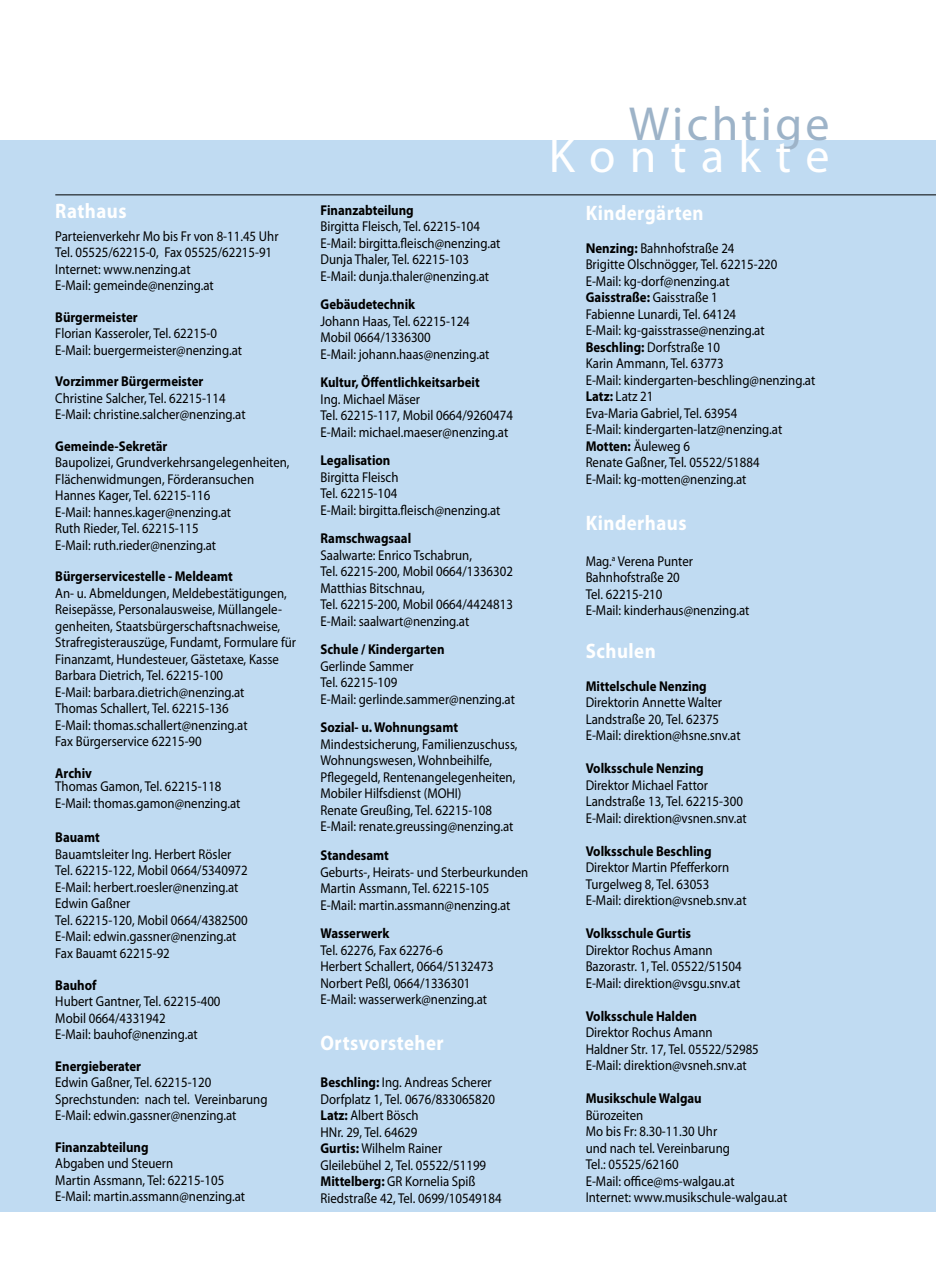
<style>
.page{position:relative;width:936px;height:1263px;background:#fff}
.page>*{position:absolute;margin:0;border:0;box-sizing:border-box;transform-origin:0 0}
.t1{font:48px "Myriad Pro";letter-spacing:.07em;color:#9db3c8}
.t2{font:48px "Myriad Pro";letter-spacing:.3em;color:#fff}
.t3{font:700 21px "Myriad Pro";letter-spacing:.025em;color:#fff;scale:.9 1}
.t4{font:14.25px/16.5px "Myriad Pro";color:#000;scale:.9 1}
.t5{font:700 14.25px "Myriad Pro";color:#000;scale:.9 1}
.s1{font-weight:700}
</style>
<div class="page">
<div style="left:0;top:140px;width:935px;height:1072px;background:#c0dbf2"></div>
<hr style="left:55px;top:194px;width:880px;height:1px;background:#000">
<h2 class="t3" style="left:55px;top:200px;width:81px">Rathaus</h2>
<p class="t4" style="left:55px;top:228px;width:249px">Parteienverkehr Mo bis Fr von 8-11.45 Uhr Tel. 05525/62215-0, Fax 05525/62215-91<br>Internet: www.nenzing.at<br>E-Mail: gemeinde@nenzing.at</p>
<p class="t5" style="left:55px;top:309px;width:93px">Bürgermeister</p>
<p class="t4" style="left:55px;top:326px;width:209px">Florian Kasseroler, Tel. 62215-0<br>E-Mail: buergermeister@nenzing.at</p>
<p class="t5" style="left:55px;top:374px;width:166px">Vorzimmer Bürgermeister</p>
<p class="t4" style="left:55px;top:390px;width:213px">Christine Salcher, Tel. 62215-114<br>E-Mail: christine.salcher@nenzing.at</p>
<p class="t5" style="left:55px;top:438px;width:126px">Gemeinde-Sekretär</p>
<p class="t4" style="left:55px;top:455px;width:262px">Baupolizei, Grundverkehrsangelegenheiten, Flächenwidmungen, Förderansuchen Hannes Kager, Tel. 62215-116<br>E-Mail: hannes.kager@nenzing.at<br>Ruth Rieder, Tel. 62215-115<br>E-Mail: ruth.rieder@nenzing.at</p>
<p class="t5" style="left:55px;top:569px;width:199px">Bürgerservicestelle - Meldeamt</p>
<p class="t4" style="left:55px;top:585px;width:269px">An- u. Abmeldungen, Meldebestätigungen, Reisepässe, Personalausweise, Müllangele&shy;genheiten, Staatsbürgerschaftsnachweise, Strafregisterauszüge, Fundamt, Formulare für Finanzamt, Hundesteuer, Gästetaxe, Kasse Barbara Dietrich, Tel. 62215-100<br>E-Mail: barbara.dietrich@nenzing.at<br>Thomas Schallert, Tel. 62215-136<br>E-Mail: thomas.schallert@nenzing.at<br>Fax Bürgerservice 62215-90</p>
<p class="t5" style="left:55px;top:765px;width:42px">Archiv</p>
<p class="t4" style="left:55px;top:779px;width:207px">Thomas Gamon, Tel. 62215-118<br>E-Mail: thomas.gamon@nenzing.at</p>
<p class="t5" style="left:55px;top:830px;width:51px">Bauamt</p>
<p class="t4" style="left:55px;top:846px;width:215px">Bauamtsleiter Ing. Herbert Rösler<br>Tel. 62215-122, Mobil 0664/5340972<br>E-Mail: herbert.roesler@nenzing.at<br>Edwin Gaßner<br>Tel. 62215-120, Mobil 0664/4382500<br>E-Mail: edwin.gassner@nenzing.at<br>Fax Bauamt 62215-92</p>
<p class="t5" style="left:55px;top:977px;width:47px">Bauhof</p>
<p class="t4" style="left:55px;top:993px;width:185px">Hubert Gantner, Tel. 62215-400<br>Mobil 0664/4331942<br>E-Mail: bauhof@nenzing.at</p>
<p class="t5" style="left:55px;top:1058px;width:97px">Energieberater</p>
<p class="t4" style="left:55px;top:1074px;width:237px">Edwin Gaßner, Tel. 62215-120<br>Sprechstunden: nach tel. Vereinbarung<br>E-Mail: edwin.gassner@nenzing.at</p>
<p class="t5" style="left:55px;top:1139px;width:105px">Finanzabteilung</p>
<p class="t4" style="left:55px;top:1155px;width:212px">Abgaben und Steuern<br>Martin Assmann, Tel: 62215-105<br>E-Mail: martin.assmann@nenzing.at</p>
<p class="t5" style="left:320px;top:202px;width:105px">Finanzabteilung</p>
<p class="t4" style="left:320px;top:219px;width:201px">Birgitta Fleisch, Tel. 62215-104<br>E-Mail: birgitta.fleisch@nenzing.at Dunja Thaler, Tel. 62215-103<br>E-Mail: dunja.thaler@nenzing.at</p>
<p class="t5" style="left:320px;top:297px;width:107px">Gebäudetechnik</p>
<p class="t4" style="left:320px;top:313px;width:189px">Johann Haas, Tel. 62215-124<br>Mobil 0664/1336300<br>E-Mail: johann.haas@nenzing.at</p>
<p class="t5" style="left:320px;top:375px;width:178px">Kultur, Öffentlichkeitsarbeit</p>
<p class="t4" style="left:320px;top:391px;width:215px">Ing. Michael Mäser<br>Tel. 62215-117, Mobil 0664/9260474<br>E-Mail: michael.maeser@nenzing.at</p>
<p class="t5" style="left:320px;top:453px;width:79px">Legalisation</p>
<p class="t4" style="left:320px;top:469px;width:201px">Birgitta Fleisch<br>Tel. 62215-104<br>E-Mail: birgitta.fleisch@nenzing.at</p>
<p class="t5" style="left:320px;top:531px;width:102px">Ramschwagsaal</p>
<p class="t4" style="left:320px;top:547px;width:215px">Saalwarte: Enrico Tschabrun,<br>Tel. 62215-200, Mobil 0664/1336302<br>Matthias Bitschnau,<br>Tel. 62215-200, Mobil 0664/4424813<br>E-Mail: saalwart@nenzing.at</p>
<p class="t5" style="left:320px;top:642px;width:139px">Schule / Kindergarten</p>
<p class="t4" style="left:320px;top:658px;width:217px">Gerlinde Sammer<br>Tel. 62215-109<br>E-Mail: gerlinde.sammer@nenzing.at</p>
<p class="t5" style="left:320px;top:720px;width:154px">Sozial- u. Wohnungsamt</p>
<p class="t4" style="left:320px;top:736px;width:220px">Mindestsicherung, Familienzuschuss, Wohnungswesen, Wohnbeihilfe, Pflegegeld, Rentenangelegenheiten, Mobiler Hilfsdienst (MOHI)<br>Renate Greußing, Tel. 62215-108<br>E-Mail: renate.greussing@nenzing.at</p>
<p class="t5" style="left:320px;top:847px;width:77px">Standesamt</p>
<p class="t4" style="left:320px;top:864px;width:232px">Geburts-, Heirats- und Sterbeurkunden<br>Martin Assmann, Tel. 62215-105<br>E-Mail: martin.assmann@nenzing.at</p>
<p class="t5" style="left:320px;top:925px;width:78px">Wasserwerk</p>
<p class="t4" style="left:320px;top:942px;width:194px">Tel. 62276, Fax 62276-6<br>Herbert Schallert, 0664/5132473<br>Norbert Peßl, 0664/1336301<br>E-Mail: wasserwerk@nenzing.at</p>
<h2 class="t3" style="left:320px;top:1031px;width:138px">Ortsvorsteher</h2>
<p class="t4" style="left:320px;top:1074px;width:203px"><span class="s1">Beschling:</span> Ing. Andreas Scherer<br>Dorfplatz 1, Tel. 0676/833065820<br><span class="s1">Latz:</span> Albert Bösch<br>HNr. 29, Tel. 64629<br><span class="s1">Gurtis:</span> Wilhelm Rainer<br>Gleilebühel 2, Tel. 05522/51199<br><span class="s1">Mittelberg:</span> GR Kornelia Spiß<br>Riedstraße 42, Tel. 0699/10549184</p>
<h1 class="t1" style="left:629px;top:98px;width:202px">Wichtige</h1>
<h1 class="t2" style="left:548px;top:130px;width:282px">Kontakte</h1>
<h2 class="t3" style="left:585px;top:201px;width:132px">Kindergärten</h2>
<p class="t4" style="left:585px;top:240px;width:257px"><span class="s1">Nenzing:</span> Bahnhofstraße 24<br>Brigitte Olschnögger, Tel. 62215-220<br>E-Mail: kg-dorf@nenzing.at<br><span class="s1">Gaisstraße:</span> Gaisstraße 1<br>Fabienne Lunardi, Tel. 64124<br>E-Mail: kg-gaisstrasse@nenzing.at<br><span class="s1">Beschling:</span> Dorfstraße 10<br>Karin Ammann, Tel. 63773<br>E-Mail: kindergarten-beschling@nenzing.at<br><span class="s1">Latz:</span> Latz 21<br>Eva-Maria Gabriel, Tel. 63954<br>E-Mail: kindergarten-latz@nenzing.at<br><span class="s1">Motten:</span> Äuleweg 6<br>Renate Gaßner, Tel. 05522/51884<br>E-Mail: kg-motten@nenzing.at</p>
<h2 class="t3" style="left:585px;top:511px;width:114px">Kinderhaus</h2>
<p class="t4" style="left:585px;top:553px;width:183px">Mag.<sup>a</sup> Verena Punter<br>Bahnhofstraße 20<br>Tel. 62215-210<br>E-Mail: kinderhaus@nenzing.at</p>
<h2 class="t3" style="left:585px;top:639px;width:79px">Schulen</h2>
<p class="t5" style="left:585px;top:678px;width:136px">Mittelschule Nenzing</p>
<p class="t4" style="left:585px;top:694px;width:173px">Direktorin Annette Walter<br>Landstraße 20, Tel. 62375<br>E-Mail: direktion@hsne.snv.at</p>
<p class="t5" style="left:585px;top:760px;width:133px">Volksschule Nenzing</p>
<p class="t4" style="left:585px;top:777px;width:180px">Direktor Michael Fattor<br>Landstraße 13, Tel. 62215-300<br>E-Mail: direktion@vsnen.snv.at</p>
<p class="t5" style="left:585px;top:843px;width:141px">Volksschule Beschling</p>
<p class="t4" style="left:585px;top:859px;width:180px">Direktor Martin Pfefferkorn<br>Turgelweg 8, Tel. 63053<br>E-Mail: direktion@vsneb.snv.at</p>
<p class="t5" style="left:585px;top:925px;width:119px">Volksschule Gurtis</p>
<p class="t4" style="left:585px;top:942px;width:175px">Direktor Rochus Amann<br>Bazorastr. 1, Tel. 05522/51504<br>E-Mail: direktion@vsgu.snv.at</p>
<p class="t5" style="left:585px;top:1008px;width:125px">Volksschule Halden</p>
<p class="t4" style="left:585px;top:1024px;width:194px">Direktor Rochus Amann<br>Haldner Str. 17, Tel. 05522/52985<br>E-Mail: direktion@vsneh.snv.at</p>
<p class="t5" style="left:585px;top:1090px;width:130px">Musikschule Walgau</p>
<p class="t4" style="left:585px;top:1107px;width:225px">Bürozeiten<br>Mo bis Fr: 8.30-11.30 Uhr<br>und nach tel. Vereinbarung<br>Tel.: 05525/62160<br>E-Mail: office@ms-walgau.at<br>Internet: www.musikschule-walgau.at</p>
</div>
